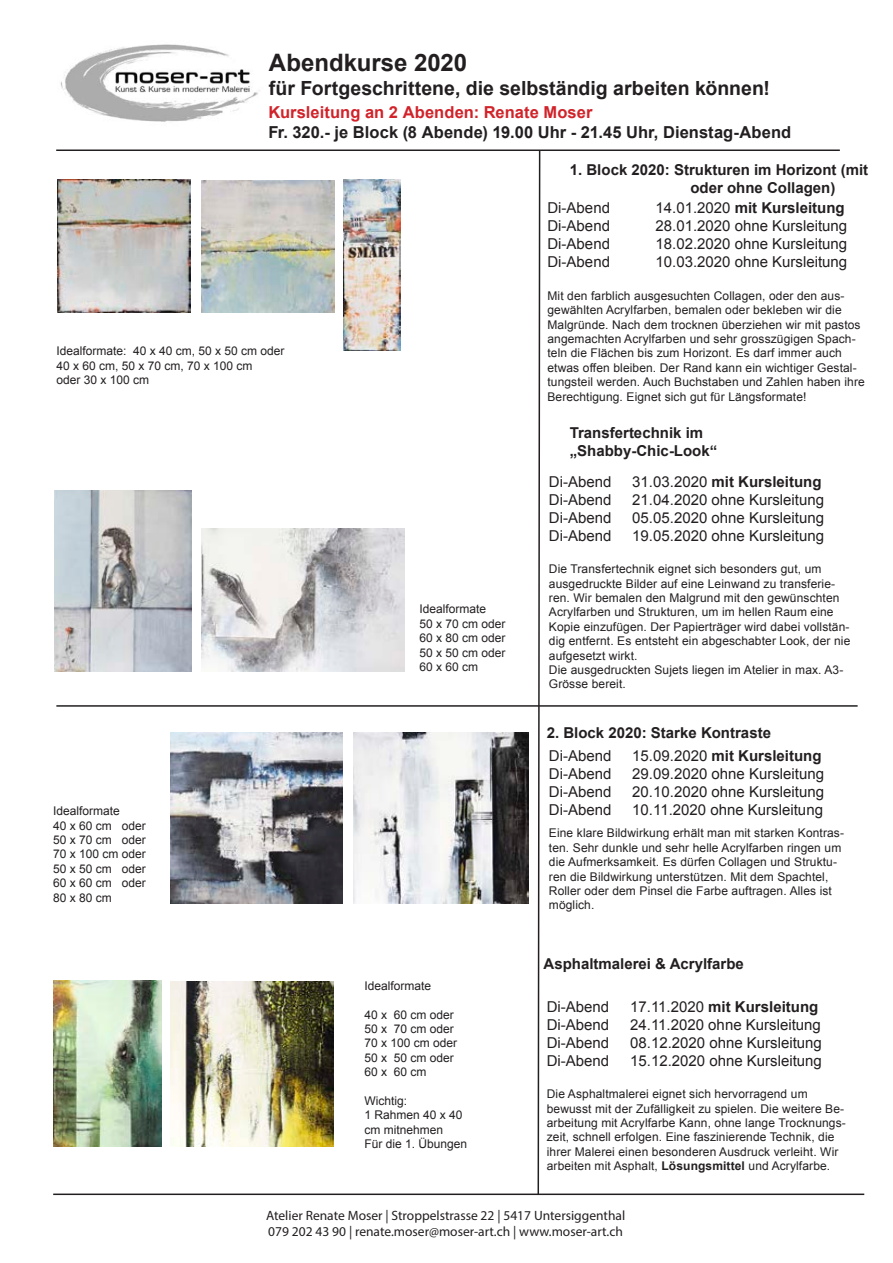
<style>
.page{position:relative;width:893px;height:1263px;background:#fff}
.page>*{position:absolute;margin:0;border:0;box-sizing:border-box;transform-origin:0 0}
.t1{font:700 24px "Arial";color:#231f20}
.t2{font:700 19.5px "Arial";color:#231f20}
.t3{font:700 16.5px "Arial";letter-spacing:.005em;color:#231f20}
.t4{font:700 16.5px "Arial";letter-spacing:.005em;color:#d1232a}
.t5{font:15px "Arial";color:#231f20}
.t6{font:700 15px/18px "Arial";color:#231f20}
.t7{font:13.5px/16.2px "Myriad Pro";color:#231f20}
.t8{font:12px/14.4px "Arial";letter-spacing:.01em;color:#231f20}
.s1{font-weight:400}
.s2{font-weight:700}
</style>
<div class="page">
<img style="left:60px;top:44px;width:198px;height:78px">
<svg style="left:537px;top:151px;width:4px;height:1045px"></svg>
<img style="left:57px;top:180px;width:133px;height:132px">
<img style="left:202px;top:181px;width:133px;height:131px">
<img style="left:343px;top:180px;width:58px;height:171px">
<img style="left:55px;top:490px;width:137px;height:182px">
<img style="left:201px;top:529px;width:204px;height:142px">
<img style="left:170px;top:732px;width:173px;height:172px">
<img style="left:354px;top:733px;width:175px;height:171px">
<hr style="left:56px;top:705px;width:802px;height:2px;background:#231f20">
<hr style="left:56px;top:149px;width:784px;height:2px;background:#231f20">
<hr style="left:53px;top:1193px;width:811px;height:2px;background:#231f20">
<img style="left:171px;top:981px;width:163px;height:165px">
<img style="left:53px;top:981px;width:108px;height:165px">
<h1 class="t1" style="left:269px;top:47px;width:200px">Abendkurse 2020</h1>
<h2 class="t2" style="left:269px;top:75px;width:503px">für Fortgeschrittene, die selbständig arbeiten können!</h2>
<h3 class="t4" style="left:268px;top:102px;width:326px">Kursleitung an 2 Abenden: Renate Moser</h3>
<h3 class="t3" style="left:268px;top:121px;width:524px">Fr. 320.- je Block (8 Abende) 19.00 Uhr - 21.45 Uhr, Dienstag-Abend</h3>
<p class="t8" style="left:56px;top:344px;width:230px">Idealformate: 40 x 40 cm, 50 x 50 cm oder<br>40 x 60 cm, 50 x 70 cm, 70 x 100 cm<br>oder 30 x 100 cm</p>
<p class="t8" style="left:53px;top:804px;width:94px">Idealformate<br>40 x 60 cm oder<br>50 x 70 cm oder<br>70 x 100 cm oder<br>50 x 50 cm oder<br>60 x 60 cm oder<br>80 x 80 cm</p>
<p class="t8" style="left:420px;top:602px;width:88px">Idealformate<br>50 x 70 cm oder<br>60 x 80 cm oder<br>50 x 50 cm oder<br>60 x 60 cm</p>
<p class="t8" style="left:364px;top:978px;width:68px">Idealformate</p>
<p class="t8" style="left:364px;top:1007px;width:94px">40 x 60 cm oder<br>50 x 70 cm oder<br>70 x 100 cm oder<br>50 x 50 cm oder<br>60 x 60 cm</p>
<p class="t8" style="left:364px;top:1094px;width:104px">Wichtig:<br>1 Rahmen 40 x 40 cm mitnehmen<br>Für die 1. Übungen</p>
<p class="t6" style="left:690px;top:161px;width:179px;text-indent:-121px">1. Block 2020: Strukturen im Horizont (mit oder ohne Collagen)</p>
<p class="t5" style="left:547px;top:198px;width:64px">Di-Abend</p>
<p class="t6" style="left:655px;top:200px;width:191px"><span class="s1">14.01.2020</span> mit Kursleitung</p>
<p class="t5" style="left:547px;top:216px;width:64px">Di-Abend</p>
<p class="t5" style="left:655px;top:216px;width:193px">28.01.2020 ohne Kursleitung</p>
<p class="t5" style="left:547px;top:234px;width:64px">Di-Abend</p>
<p class="t5" style="left:655px;top:234px;width:193px">18.02.2020 ohne Kursleitung</p>
<p class="t5" style="left:547px;top:252px;width:64px">Di-Abend</p>
<p class="t5" style="left:655px;top:252px;width:193px">10.03.2020 ohne Kursleitung</p>
<p class="t8" style="left:547px;top:289px;width:319px">Mit den farblich ausgesuchten Collagen, oder den aus&shy;gewählten Acrylfarben, bemalen oder bekleben wir die Malgründe. Nach dem trocknen überziehen wir mit pastos angemachten Acrylfarben und sehr grosszügigen Spach&shy;teln die Flächen bis zum Horizont. Es darf immer auch etwas offen bleiben. Der Rand kann ein wichtiger Gestal&shy;tungsteil werden. Auch Buchstaben und Zahlen haben ihre Berechtigung. Eignet sich gut für Längsformate!</p>
<p class="t6" style="left:570px;top:424px;width:149px">Transfertechnik im „Shabby-Chic-Look“</p>
<p class="t5" style="left:549px;top:472px;width:64px">Di-Abend</p>
<p class="t6" style="left:632px;top:473px;width:191px"><span class="s1">31.03.2020</span> mit Kursleitung</p>
<p class="t5" style="left:549px;top:490px;width:64px">Di-Abend</p>
<p class="t5" style="left:632px;top:490px;width:193px">21.04.2020 ohne Kursleitung</p>
<p class="t5" style="left:549px;top:508px;width:64px">Di-Abend</p>
<p class="t5" style="left:632px;top:508px;width:193px">05.05.2020 ohne Kursleitung</p>
<p class="t5" style="left:549px;top:526px;width:64px">Di-Abend</p>
<p class="t5" style="left:632px;top:526px;width:193px">19.05.2020 ohne Kursleitung</p>
<p class="t8" style="left:549px;top:562px;width:303px">Die Transfertechnik eignet sich besonders gut, um ausgedruckte Bilder auf eine Leinwand zu transferie&shy;ren. Wir bemalen den Malgrund mit den gewünschten Acrylfarben und Strukturen, um im hellen Raum eine Kopie einzufügen. Der Papierträger wird dabei vollstän&shy;dig entfernt. Es entsteht ein abgeschabter Look, der nie aufgesetzt wirkt.<br>Die ausgedruckten Sujets liegen im Atelier in max. A3- Grösse bereit.</p>
<p class="t6" style="left:547px;top:724px;width:226px">2. Block 2020: Starke Kontraste</p>
<p class="t5" style="left:549px;top:745px;width:64px">Di-Abend</p>
<p class="t6" style="left:632px;top:747px;width:191px"><span class="s1">15.09.2020</span> mit Kursleitung</p>
<p class="t5" style="left:549px;top:763px;width:64px">Di-Abend</p>
<p class="t5" style="left:632px;top:763px;width:193px">29.09.2020 ohne Kursleitung</p>
<p class="t5" style="left:549px;top:781px;width:64px">Di-Abend</p>
<p class="t5" style="left:632px;top:781px;width:193px">20.10.2020 ohne Kursleitung</p>
<p class="t5" style="left:549px;top:799px;width:64px">Di-Abend</p>
<p class="t5" style="left:632px;top:799px;width:192px">10.11.2020 ohne Kursleitung</p>
<p class="t8" style="left:549px;top:826px;width:297px">Eine klare Bildwirkung erhält man mit starken Kontras&shy;ten. Sehr dunkle und sehr helle Acrylfarben ringen um die Aufmerksamkeit. Es dürfen Collagen und Struktu&shy;ren die Bildwirkung unterstützen. Mit dem Spachtel, Roller oder dem Pinsel die Farbe auftragen. Alles ist möglich.</p>
<p class="t6" style="left:543px;top:955px;width:202px">Asphaltmalerei &amp; Acrylfarbe</p>
<p class="t5" style="left:547px;top:997px;width:64px">Di-Abend</p>
<p class="t6" style="left:630px;top:998px;width:190px"><span class="s1">17.11.2020</span> mit Kursleitung</p>
<p class="t5" style="left:547px;top:1015px;width:64px">Di-Abend</p>
<p class="t5" style="left:630px;top:1015px;width:192px">24.11.2020 ohne Kursleitung</p>
<p class="t5" style="left:547px;top:1033px;width:64px">Di-Abend</p>
<p class="t5" style="left:630px;top:1033px;width:193px">08.12.2020 ohne Kursleitung</p>
<p class="t5" style="left:547px;top:1051px;width:64px">Di-Abend</p>
<p class="t5" style="left:630px;top:1051px;width:193px">15.12.2020 ohne Kursleitung</p>
<p class="t8" style="left:547px;top:1087px;width:301px">Die Asphaltmalerei eignet sich hervorragend um bewusst mit der Zufälligkeit zu spielen. Die weitere Be&shy;arbeitung mit Acrylfarbe Kann, ohne lange Trocknungs&shy;zeit, schnell erfolgen. Eine faszinierende Technik, die ihrer Malerei einen besonderen Ausdruck verleiht. Wir arbeiten mit Asphalt, <span class="s2">Lösungsmittel</span> und Acrylfarbe.</p>
<p class="t7" style="left:266px;top:1207px;width:361px">Atelier Renate Moser | Stroppelstrasse 22 | 5417 Untersiggenthal<br>079 202 43 90 | renate.moser@moser-art.ch | www.moser-art.ch</p>
</div>
